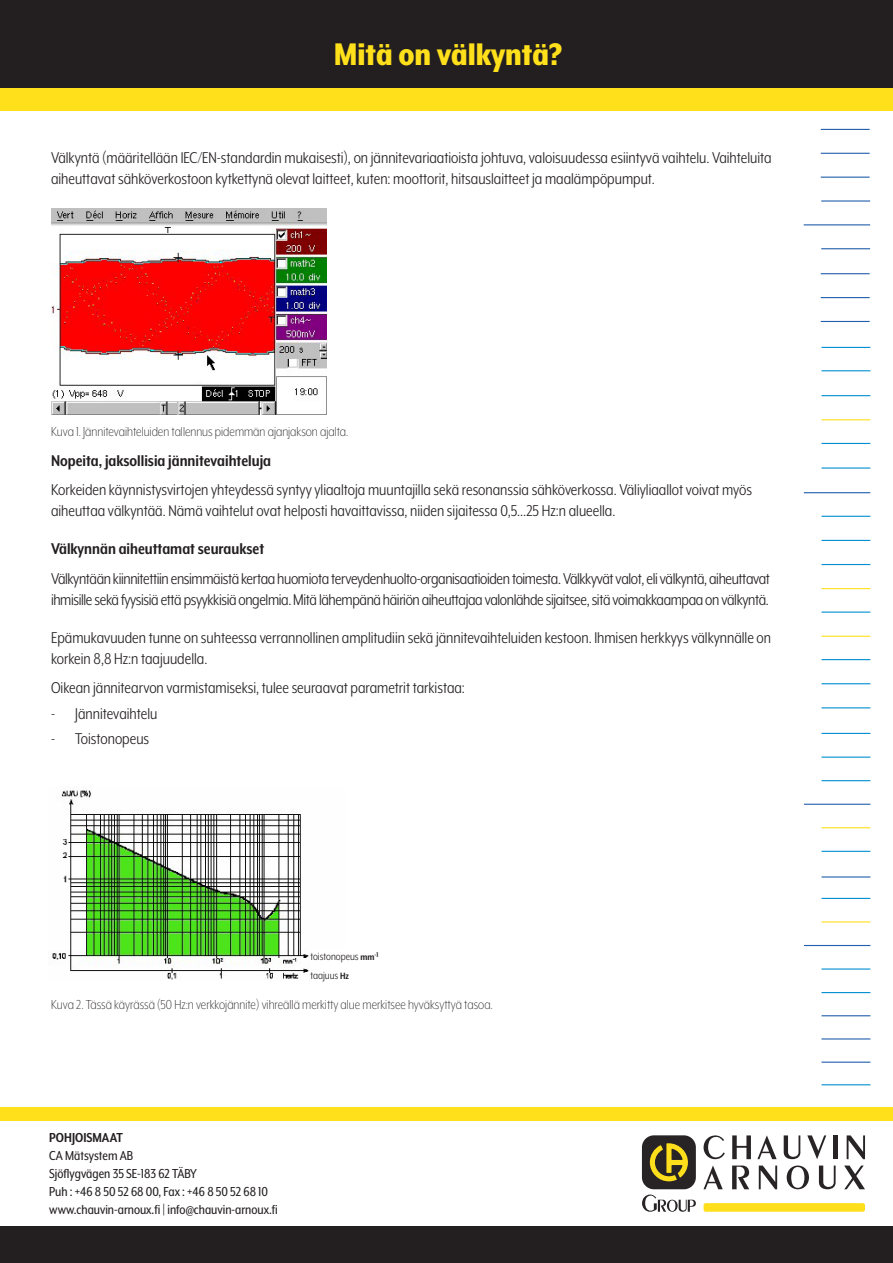
<style>
.page{position:relative;width:893px;height:1263px;background:#fff}
.page>*{position:absolute;margin:0;border:0;box-sizing:border-box;transform-origin:0 0}
.t1{font:800 36px "Mr Eaves XL Mod Nar OT";color:#ffe01b}
.t2{font:18px/21px "Mr Eaves XL Mod Nar OT";color:#231f20}
.t3{font:18px/21px "Mr Eaves XL Mod Nar OT";letter-spacing:-.02em;color:#231f20}
.t4{font:700 18px "Mr Eaves XL Mod Nar OT";color:#231f20}
.t5{font:300 15px "Mr Eaves XL Mod Nar OT";color:#231f20}
.t6{font:15px "Mr Eaves XL Mod Nar OT";color:#231f20}
.t7{font:700 15px "Mr Eaves XL Mod Nar OT";color:#231f20}
.t8{font:12px "Mr Eaves XL Mod Nar OT";color:#231f20}
.s1{font-weight:700;font-size:10.5px}
</style>
<div class="page">
<div style="left:0;top:87px;width:893px;height:23px;background:#ffe01b"></div>
<div style="left:0;top:1107px;width:893px;height:13px;background:#ffe01b"></div>
<div style="left:0;top:0;width:893px;height:87px;background:#231f20"></div>
<div style="left:0;top:1227px;width:893px;height:36px;background:#231f20"></div>
<div style="left:642px;top:1135px;width:54px;height:54px;background:#282426;border-radius:12px"></div>
<svg style="left:650px;top:1143px;width:38px;height:38px"></svg>
<svg style="left:704px;top:1135px;width:21px;height:24px"></svg>
<svg style="left:732px;top:1135px;width:19px;height:24px"></svg>
<svg style="left:757px;top:1135px;width:20px;height:24px"></svg>
<svg style="left:784px;top:1135px;width:16px;height:24px"></svg>
<svg style="left:807px;top:1135px;width:19px;height:24px"></svg>
<div style="left:833px;top:1135px;width:5px;height:24px;background:#282426"></div>
<svg style="left:847px;top:1135px;width:18px;height:24px"></svg>
<svg style="left:703px;top:1165px;width:20px;height:24px"></svg>
<svg style="left:732px;top:1165px;width:17px;height:24px"></svg>
<svg style="left:759px;top:1165px;width:18px;height:24px"></svg>
<svg style="left:787px;top:1165px;width:22px;height:24px"></svg>
<svg style="left:819px;top:1165px;width:17px;height:24px"></svg>
<svg style="left:844px;top:1165px;width:21px;height:24px"></svg>
<svg style="left:642px;top:1194px;width:54px;height:18px"></svg>
<div style="left:704px;top:1203px;width:161px;height:9px;background:#ffdf1b;border-radius:2px"></div>
<hr style="left:821px;top:443px;width:49px;height:1px;background:#038fd1">
<hr style="left:821px;top:467px;width:49px;height:2px;background:#038fd1">
<hr style="left:821px;top:968px;width:49px;height:1px;background:#038fd1">
<hr style="left:821px;top:516px;width:49px;height:1px;background:#038fd1">
<hr style="left:821px;top:540px;width:49px;height:1px;background:#038fd1">
<hr style="left:821px;top:564px;width:49px;height:1px;background:#038fd1">
<hr style="left:821px;top:588px;width:49px;height:1px;background:#ffe01b">
<hr style="left:821px;top:611px;width:49px;height:2px;background:#038fd1">
<hr style="left:821px;top:636px;width:49px;height:1px;background:#ffe01b">
<hr style="left:821px;top:659px;width:49px;height:1px;background:#038fd1">
<hr style="left:821px;top:683px;width:49px;height:1px;background:#038fd1">
<hr style="left:821px;top:707px;width:49px;height:1px;background:#038fd1">
<hr style="left:821px;top:419px;width:49px;height:1px;background:#ffe01b">
<hr style="left:821px;top:733px;width:49px;height:1px;background:#038fd1">
<hr style="left:821px;top:756px;width:49px;height:2px;background:#038fd1">
<hr style="left:821px;top:780px;width:49px;height:1px;background:#038fd1">
<hr style="left:821px;top:395px;width:49px;height:1px;background:#038fd1">
<hr style="left:821px;top:200px;width:49px;height:2px;background:#225fac">
<hr style="left:821px;top:129px;width:49px;height:1px;background:#225fac">
<hr style="left:821px;top:273px;width:49px;height:1px;background:#225fac">
<hr style="left:804px;top:224px;width:66px;height:1px;background:#225fac">
<hr style="left:821px;top:153px;width:49px;height:1px;background:#225fac">
<hr style="left:821px;top:297px;width:49px;height:1px;background:#225fac">
<hr style="left:821px;top:248px;width:49px;height:1px;background:#225fac">
<hr style="left:821px;top:177px;width:49px;height:1px;background:#225fac">
<hr style="left:821px;top:321px;width:49px;height:1px;background:#225fac">
<hr style="left:821px;top:370px;width:49px;height:1px;background:#038fd1">
<hr style="left:821px;top:347px;width:49px;height:1px;background:#038fd1">
<hr style="left:804px;top:804px;width:66px;height:1px;background:#225fac">
<hr style="left:821px;top:827px;width:49px;height:1px;background:#ffe01b">
<hr style="left:821px;top:851px;width:49px;height:1px;background:#038fd1">
<hr style="left:821px;top:898px;width:49px;height:1px;background:#038fd1">
<hr style="left:821px;top:921px;width:49px;height:1px;background:#ffe01b">
<hr style="left:804px;top:945px;width:66px;height:1px;background:#225fac">
<hr style="left:804px;top:492px;width:66px;height:1px;background:#225fac">
<hr style="left:821px;top:992px;width:49px;height:1px;background:#038fd1">
<hr style="left:821px;top:876px;width:49px;height:1px;background:#225fac">
<hr style="left:821px;top:1015px;width:49px;height:1px;background:#225fac">
<hr style="left:821px;top:1038px;width:49px;height:1px;background:#225fac">
<hr style="left:821px;top:1061px;width:49px;height:2px;background:#225fac">
<hr style="left:821px;top:1084px;width:49px;height:1px;background:#038fd1">
<img style="left:51px;top:209px;width:275px;height:206px">
<img style="left:52px;top:790px;width:258px;height:190px">
<p class="t1" style="left:334px;top:36px;width:230px">Mitä on välkyntä?</p>
<p class="t2" style="left:51px;top:147px;width:722px">Välkyntä (määritellään IEC/EN-standardin mukaisesti), on jännitevariaatioista johtuva, valoisuudessa esiintyvä vaihtelu. Vaihteluita aiheuttavat sähköverkostoon kytkettynä olevat laitteet, kuten: moottorit, hitsauslaitteet ja maalämpöpumput.</p>
<p class="t5" style="left:51px;top:424px;width:299px">Kuva 1. Jännitevaihteluiden tallennus pidemmän ajanjakson ajalta.</p>
<p class="t4" style="left:51px;top:451px;width:222px">Nopeita, jaksollisia jännitevaihteluja</p>
<p class="t2" style="left:51px;top:479px;width:702px">Korkeiden käynnistysvirtojen yhteydessä syntyy yliaaltoja muuntajilla sekä resonanssia sähköverkossa. Väliyliaallot voivat myös aiheuttaa välkyntää. Nämä vaihtelut ovat helposti havaittavissa, niiden sijaitessa 0,5…25 Hz:n alueella.</p>
<p class="t4" style="left:51px;top:540px;width:215px">Välkynnän aiheuttamat seuraukset</p>
<p class="t3" style="left:51px;top:568px;width:720px">Välkyntään kiinnitettiin ensimmäistä kertaa huomiota terveydenhuolto-organisaatioiden toimesta. Välkkyvät valot, eli välkyntä, aiheuttavat ihmisille sekä fyysisiä että psyykkisiä ongelmia. Mitä lähempänä häiriön aiheuttajaa valonlähde sijaitsee, sitä voimakkaampaa on välkyntä.</p>
<p class="t2" style="left:51px;top:627px;width:722px">Epämukavuuden tunne on suhteessa verrannollinen amplitudiin sekä jännitevaihteluiden kestoon. Ihmisen herkkyys välkynnälle on korkein 8,8 Hz:n taajuudella.</p>
<p class="t2" style="left:51px;top:677px;width:415px">Oikean jännitearvon varmistamiseksi, tulee seuraavat parametrit tarkistaa:</p>
<p class="t2" style="left:51px;top:703px;width:108px">- Jännitevaihtelu</p>
<p class="t2" style="left:51px;top:728px;width:100px">- Toistonopeus</p>
<p class="t8" style="left:310px;top:950px;width:70px">toistonopeus <span class="s1">mm</span><sup>-1</sup></p>
<p class="t8" style="left:310px;top:969px;width:40px">taajuus <span class="s1">Hz</span></p>
<p class="t5" style="left:51px;top:997px;width:443px">Kuva 2. Tässä käyrässä (50 Hz:n verkkojännite) vihreällä merkitty alue merkitsee hyväksyttyä tasoa.</p>
<p class="t7" style="left:49px;top:1130px;width:75px">POHJOISMAAT</p>
<p class="t6" style="left:49px;top:1148px;width:85px">CA Mätsystem AB</p>
<p class="t6" style="left:49px;top:1166px;width:149px">Sjöflygvägen 35 SE-183 62 TÄBY</p>
<p class="t6" style="left:49px;top:1184px;width:220px">Puh : +46 8 50 52 68 00, Fax : +46 8 50 52 68 10</p>
<p class="t6" style="left:49px;top:1202px;width:230px">www.chauvin-arnoux.fi | info@chauvin-arnoux.fi</p>
</div>
